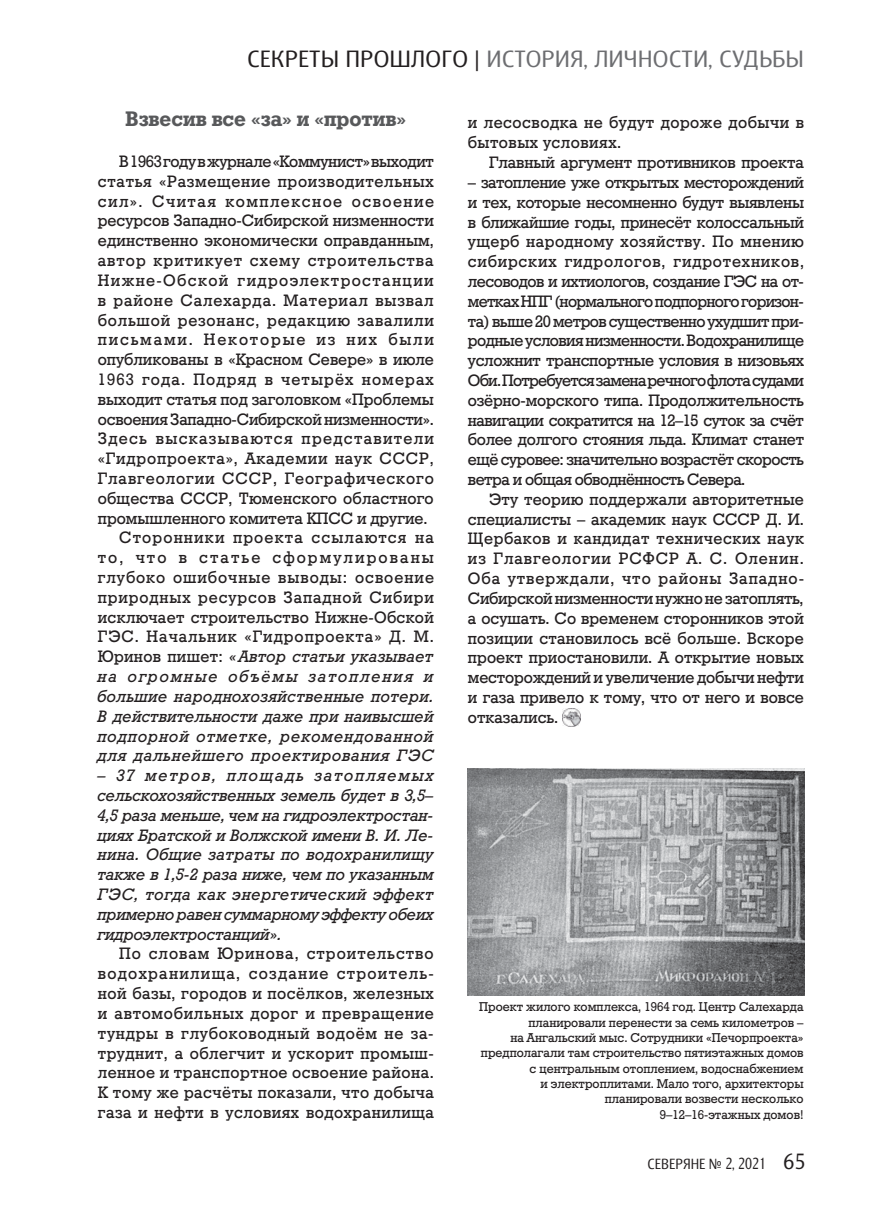
<style>
.page{position:relative;width:872px;height:1221px;background:#fff}
.page>*{position:absolute;margin:0;border:0;box-sizing:border-box;transform-origin:0 0}
.t1{font:24px "Barnaul Grotesk";letter-spacing:.01em;color:#6d6e71;scale:1.1 1}
.t2{font:700 21px "Geo Slb 712 Md BT";color:#58595b}
.t3{font:16.5px/19.8px "Geo Slb 712 Md BT";letter-spacing:.03em;color:#231f20;text-align:justify}
.t4{font:italic 16.5px/19.8px "Geo Slb 712 Md BT";letter-spacing:.025em;color:#231f20;text-align:justify}
.t5{font:16.5px "Geo Slb 712 Md BT";color:#231f20}
.t6{font:16.5px "Geo Slb 712 Md BT";letter-spacing:.06em;color:#231f20}
.t7{font:16.5px "Geo Slb 712 Md BT";letter-spacing:.055em;color:#231f20}
.t8{font:16.5px "Geo Slb 712 Md BT";letter-spacing:.05em;color:#231f20}
.t9{font:16.5px "Geo Slb 712 Md BT";letter-spacing:.08em;color:#231f20}
.t10{font:16.5px "Geo Slb 712 Md BT";letter-spacing:-.015em;color:#231f20}
.t11{font:16.5px "Geo Slb 712 Md BT";letter-spacing:-.02em;color:#231f20}
.t12{font:16.5px "Geo Slb 712 Md BT";letter-spacing:.01em;color:#231f20}
.t13{font:16.5px "Geo Slb 712 Md BT";letter-spacing:-.005em;color:#231f20}
.t14{font:italic 16.5px "Geo Slb 712 Md BT";letter-spacing:.055em;color:#231f20}
.t15{font:italic 16.5px "Geo Slb 712 Md BT";letter-spacing:.05em;color:#231f20}
.t16{font:16.5px "Geo Slb 712 Md BT";letter-spacing:.085em;color:#231f20}
.t17{font:16.5px "Geo Slb 712 Md BT";letter-spacing:.065em;color:#231f20}
.t18{font:16.5px "Geo Slb 712 Md BT";letter-spacing:.07em;color:#231f20}
.t19{font:16.5px "Geo Slb 712 Md BT";letter-spacing:.11em;color:#231f20}
.t20{font:16.5px "Geo Slb 712 Md BT";letter-spacing:.125em;color:#231f20}
.t21{font:italic 16.5px "Geo Slb 712 Md BT";letter-spacing:.105em;color:#231f20}
.t22{font:15px "Barnaul Grotesk";letter-spacing:.01em;color:#231f20}
.t23{font:12.75px/15.3px "Geo Slb 712 Md BT";color:#231f20;text-align:right}
.s1{color:#231f20}
.s2{font-style:normal}
.s3{font-size:16.5px}
.s4{font-size:22.5px}
</style>
<div class="page">
<img style="left:467px;top:768px;width:337px;height:227px">
<img style="left:562px;top:708px;width:18px;height:19px">
<h1 class="t1" style="left:247px;top:45px;width:507px"><span class="s1">СЕКРЕТЫ ПРОШЛОГО |</span> ИСТОРИЯ, ЛИЧНОСТИ, СУДЬБЫ</h1>
<p class="t2" style="left:125px;top:104px;width:282px">Взвесив все «за» и «против»</p>
<p class="t11" style="left:119px;top:150px;width:316px">В 1963 году в журнале «Коммунист» выходит</p>
<p class="t3" style="left:98px;top:171px;width:337px">статья «Размещение производительных</p>
<p class="t16" style="left:98px;top:190px;width:338px">сил». Считая комплексное освоение</p>
<p class="t5" style="left:98px;top:210px;width:337px">ресурсов Западно-Сибирской низменности</p>
<p class="t12" style="left:98px;top:230px;width:338px">единственно экономически оправданным,</p>
<p class="t6" style="left:98px;top:249px;width:337px">автор критикует схему строительства</p>
<p class="t9" style="left:98px;top:269px;width:337px">Нижне-Обской гидроэлектростанции</p>
<p class="t7" style="left:98px;top:289px;width:337px">в районе Салехарда. Материал вызвал</p>
<p class="t8" style="left:98px;top:309px;width:337px">большой резонанс, редакцию завалили</p>
<p class="t19" style="left:98px;top:329px;width:337px">письмами. Некоторые из них были</p>
<p class="t5" style="left:98px;top:348px;width:337px">опубликованы в «Красном Севере» в июле</p>
<p class="t17" style="left:98px;top:368px;width:337px">1963 года. Подряд в четырёх номерах</p>
<p class="t5" style="left:98px;top:388px;width:337px">выходит статья под заголовком «Проблемы</p>
<p class="t10" style="left:98px;top:408px;width:338px">освоения Западно-Сибирской низменности».</p>
<p class="t9" style="left:98px;top:428px;width:338px">Здесь высказываются представители</p>
<p class="t8" style="left:98px;top:447px;width:338px">«Гидропроекта», Академии наук СССР,</p>
<p class="t7" style="left:98px;top:467px;width:337px">Главгеологии СССР, Географического</p>
<p class="t3" style="left:98px;top:488px;width:337px">общества СССР, Тюменского областного</p>
<p class="t5" style="left:98px;top:507px;width:331px">промышленного комитета КПСС и другие.</p>
<p class="t18" style="left:119px;top:527px;width:316px">Сторонники проекта ссылаются на</p>
<p class="t20" style="left:98px;top:546px;width:337px">то, что в статье сформулированы</p>
<p class="t6" style="left:98px;top:566px;width:338px">глубоко ошибочные выводы: освоение</p>
<p class="t7" style="left:98px;top:586px;width:337px">природных ресурсов Западной Сибири</p>
<p class="t3" style="left:98px;top:607px;width:337px">исключает строительство Нижне-Обской</p>
<p class="t6" style="left:98px;top:626px;width:337px">ГЭС. Начальник «Гидропроекта» Д. М.</p>
<p class="t4" style="left:98px;top:646px;width:337px"><span class="s2">Юринов пишет:</span> «Автор статьи указывает</p>
<p class="t21" style="left:98px;top:665px;width:337px">на огромные объёмы затопления и</p>
<p class="t4" style="left:98px;top:686px;width:338px">большие народнохозяйственные потери.</p>
<p class="t4" style="left:98px;top:706px;width:337px">В действительности даже при наивысшей</p>
<p class="t14" style="left:98px;top:725px;width:337px">подпорной отметке, рекомендованной</p>
<p class="t15" style="left:98px;top:744px;width:337px">для дальнейшего проектирования ГЭС</p>
<p class="t4" style="left:98px;top:765px;width:338px">– 37 метров, площадь затопляемых сельскохозяйственных земель будет в 3,5– 4,5 раза меньше, чем на гидроэлектростан&shy;циях Братской и Волжской имени В. И. Ле&shy;нина. Общие затраты по водохранилищу также в 1,5-2 раза ниже, чем по указанным ГЭС, тогда как энергетический эффект примерно равен суммарному эффекту обеих гидроэлектростанций».</p>
<p class="t3" style="left:98px;top:944px;width:338px;text-indent:21px">По словам Юринова, строительство водохранилища, создание строитель&shy;ной базы, городов и посёлков, железных и автомобильных дорог и превращение тундры в глубоководный водоём не за&shy;труднит, а облегчит и ускорит промыш&shy;ленное и транспортное освоение района.<br>К тому же расчёты показали, что добыча газа и нефти в условиях водохранилища</p>
<p class="t3" style="left:468px;top:113px;width:337px">и лесосводка не будут дороже добычи в бытовых условиях.</p>
<p class="t13" style="left:489px;top:152px;width:316px">Главный аргумент противников проекта</p>
<p class="t3" style="left:468px;top:172px;width:338px">– затопление уже открытых месторождений и тех, которые несомненно будут выявлены в ближайшие годы, принесёт колоссальный ущерб народному хозяйству. По мнению сибирских гидрологов, гидротехников, лесоводов и ихтиологов, создание ГЭС на от&shy;метках НПГ (нормального подпорного горизон&shy;та) выше 20 метров существенно ухудшит при&shy;родные условия низменности. Водохранилище усложнит транспортные условия в низовьях Оби. Потребуется замена речного флота судами озёрно-морского типа. Продолжительность навигации сократится на 12–15 суток за счёт более долгого стояния льда. Климат станет ещё суровее: значительно возрастёт скорость ветра и общая обводнённость Севера.</p>
<p class="t3" style="left:468px;top:489px;width:338px;text-indent:21px">Эту теорию поддержали авторитетные специалисты – академик наук СССР Д. И.<br>Щербаков и кандидат технических наук из Главгеологии РСФСР А. С. Оленин.<br>Оба утверждали, что районы Западно-Сибирской низменности нужно не затоплять, а осушать. Со временем сторонников этой позиции становилось всё больше. Вскоре проект приостановили. А открытие новых месторождений и увеличение добычи нефти и газа привело к тому, что от него и вовсе отказались.</p>
<p class="t23" style="left:479px;top:999px;width:326px">Проект жилого комплекса, 1964 год. Центр Салехарда планировали перенести за семь километров –<br>на Ангальский мыс. Сотрудники «Печорпроекта» предполагали там строительство пятиэтажных домов с центральным отоплением, водоснабжением<br>и электроплитами. Мало того, архитекторы планировали возвести несколько<br>9–12–16-этажных домов!</p>
<p class="t22" style="left:647px;top:1154px;width:159px">СЕВЕРЯНЕ № <span class="s3">2, 2021</span> <span class="s4">65</span></p>
</div>
